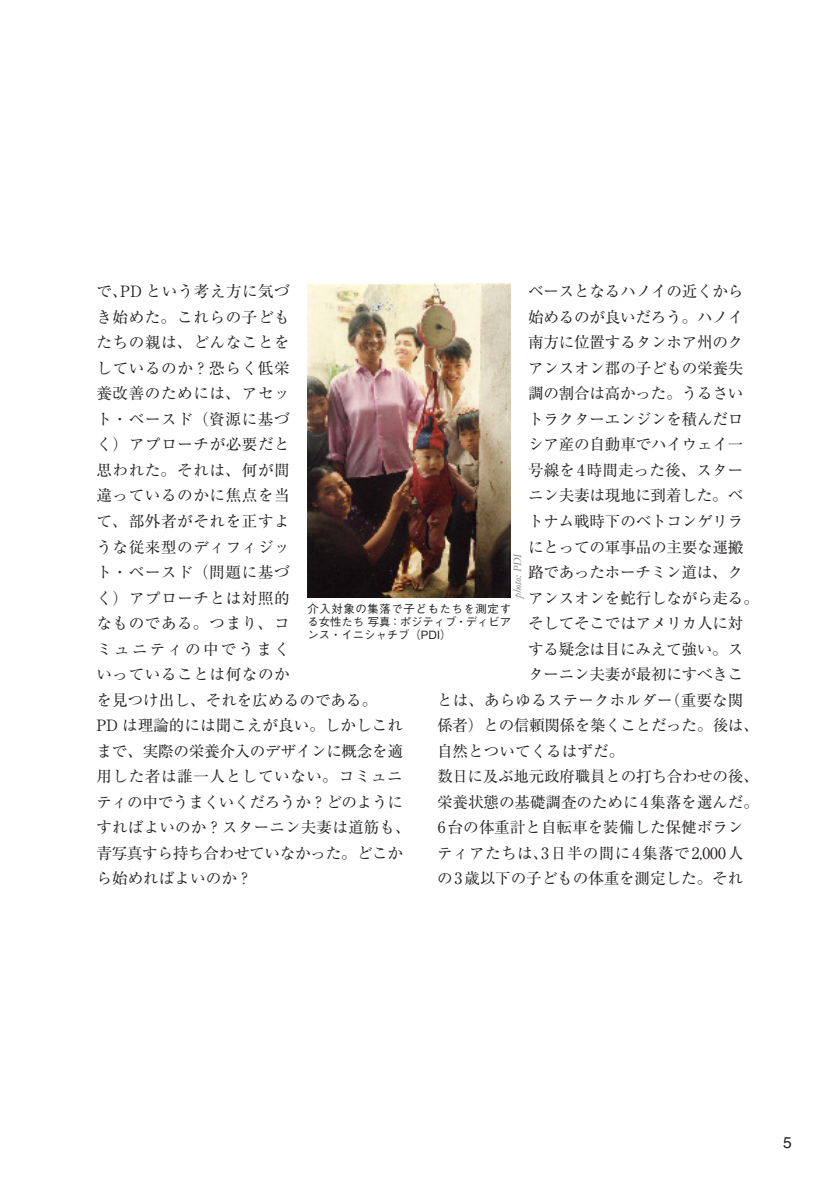
<style>
.page{position:relative;width:840px;height:1191px;background:#fff}
.page>*{position:absolute;margin:0;border:0;box-sizing:border-box;transform-origin:0 0}
.t1{font:15.6px/25.6px "Ryumin Pro";letter-spacing:-.005em;color:#231f20}
.t2{font:15.6px/25.6px "Ryumin Pro";letter-spacing:.035em;color:#231f20}
.t3{font:15.6px "Ryumin Pro";letter-spacing:-.025em;color:#231f20}
.t4{font:15.6px "Helvetica";color:#231f20}
.t5{font:500 11.4px/12.8px "Gothic BBB Pro";color:#231f20;text-align:justify}
.t6{font:italic 11.4px "Garamond";color:#6c6d70}
</style>
<div class="page">
<img style="left:307px;top:283px;width:203px;height:315px">
<p class="t2" style="left:96px;top:277px;width:282px">で、PD という考え方に気づ<br>き始めた。これらの子ども<br>たちの親は、どんなことを<br>しているのか？恐らく低栄<br>養改善のためには、アセッ<br>ト・ベースド（資源に基づ<br>く）アプローチが必要だと<br>思われた。それは、何が間<br>違っているのかに焦点を当<br>て、部外者がそれを正すよ<br>うな従来型のディフィジッ<br>ト・ベースド（問題に基づ<br>く）アプローチとは対照的<br>なものである。つまり、コ<br>ミュニティの中でうまく<br>いっていることは何なのか<br>を見つけ出し、それを広めるのである。</p>
<p class="t1" style="left:96px;top:711px;width:315px">PD は理論的には聞こえが良い。しかしこれまで、実際の栄養介入のデザインに概念を適用した者は誰一人としていない。コミュニティの中でうまくいくだろうか？どのようにすればよいのか？スターニン夫妻は道筋も、青写真すら持ち合わせていなかった。どこから始めればよいのか？</p>
<p class="t1" style="left:528px;top:277px;width:217px">ベースとなるハノイの近くから</p>
<p class="t1" style="left:528px;top:303px;width:217px">始めるのが良いだろう。ハノイ</p>
<p class="t1" style="left:528px;top:329px;width:217px">南方に位置するタンホア州のク</p>
<p class="t1" style="left:528px;top:354px;width:217px">アンスオン郡の子どもの栄養失</p>
<p class="t1" style="left:528px;top:380px;width:217px">調の割合は高かった。うるさい</p>
<p class="t1" style="left:528px;top:405px;width:217px">トラクターエンジンを積んだロ</p>
<p class="t1" style="left:528px;top:431px;width:217px">シア産の自動車でハイウェイ一</p>
<p class="t1" style="left:528px;top:456px;width:217px">号線を4時間走った後、スター</p>
<p class="t1" style="left:528px;top:482px;width:217px">ニン夫妻は現地に到着した。ベ</p>
<p class="t1" style="left:528px;top:507px;width:217px">トナム戦時下のベトコンゲリラ</p>
<p class="t1" style="left:528px;top:533px;width:217px">にとっての軍事品の主要な運搬</p>
<p class="t1" style="left:528px;top:558px;width:217px">路であったホーチミン道は、ク</p>
<p class="t1" style="left:528px;top:584px;width:232px">アンスオンを蛇行しながら走る。</p>
<p class="t1" style="left:528px;top:609px;width:217px">そしてそこではアメリカ人に対</p>
<p class="t1" style="left:528px;top:635px;width:217px">する疑念は目にみえて強い。ス</p>
<p class="t1" style="left:528px;top:660px;width:217px">ターニン夫妻が最初にすべきこ</p>
<p class="t1" style="left:437px;top:686px;width:308px">とは、あらゆるステークホルダー（重要な関</p>
<p class="t3" style="left:437px;top:713px;width:323px">係者）との信頼関係を築くことだった。後は、</p>
<p class="t1" style="left:437px;top:737px;width:189px">自然とついてくるはずだ。</p>
<p class="t1" style="left:437px;top:762px;width:323px">数日に及ぶ地元政府職員との打ち合わせの後、栄養状態の基礎調査のために4集落を選んだ。<br>6台の体重計と自転車を装備した保健ボランティアたちは、3日半の間に4集落で2,000人の3歳以下の子どもの体重を測定した。それ</p>
<p class="t6" style="left:509px;top:598px;width:46px;rotate:-90deg">photo: PDI</p>
<p class="t5" style="left:307px;top:601px;width:205px">介入対象の集落で子どもたちを測定する女性たち 写真：ポジティブ・ディビアンス・イニシャチブ（PDI）</p>
<p class="t4" style="left:782px;top:1128px;width:10px">5</p>
</div>
